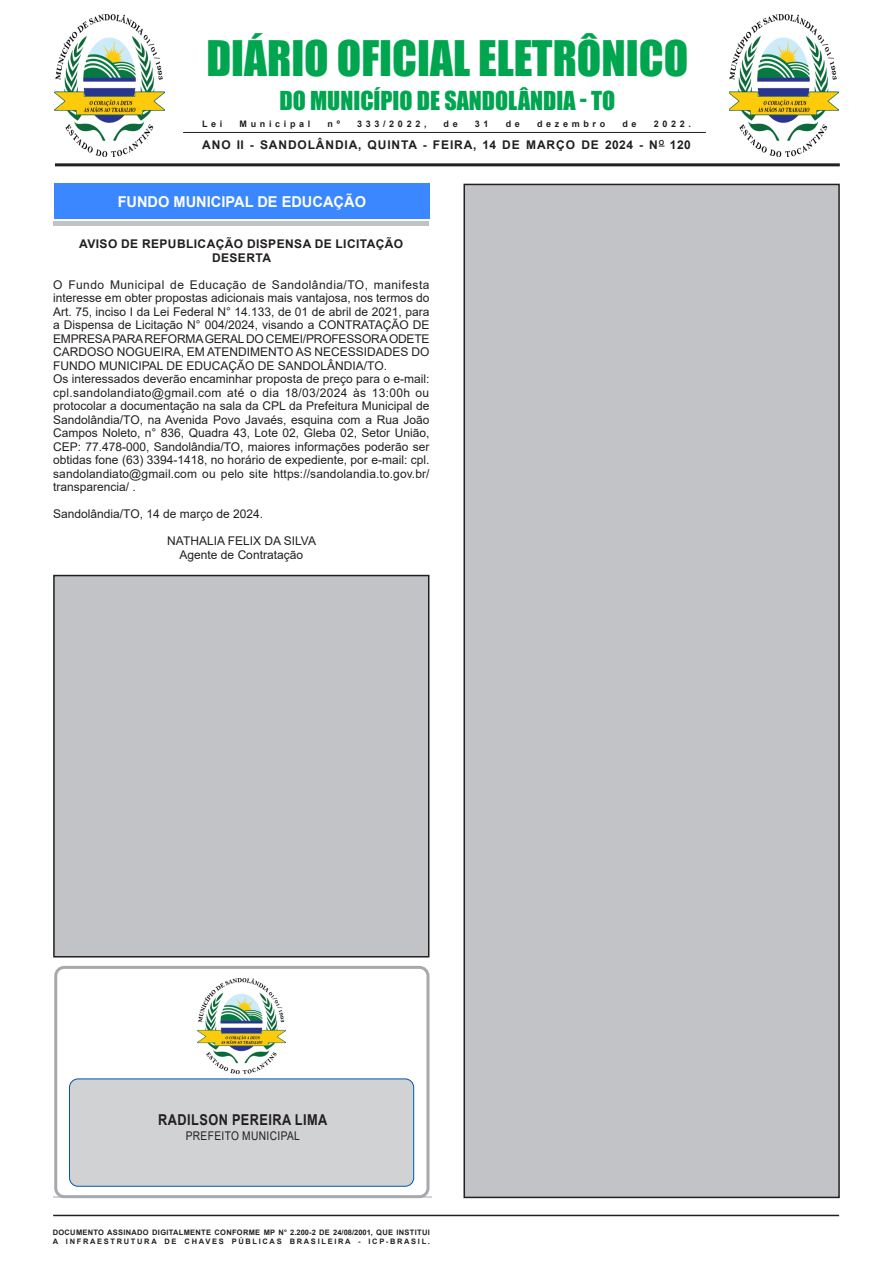
<style>
.page{position:relative;width:893px;height:1263px;background:#fff}
.page>*{position:absolute;margin:0;border:0;box-sizing:border-box;transform-origin:0 0}
.t1{font:45px "Impact";color:#00a54f}
.t2{font:24px "Impact";color:#00a54f}
.Chancela{font:700 15px "Arial";color:#fff}
.t3{font:700 15px "Arial";letter-spacing:.035em;color:#231f20;scale:.85 1}
.SEM_PARAGRAFO{font:12px/13.5px "Arial";color:#231f20;text-align:justify}
.TITULOS{font:700 12px "Arial";letter-spacing:.075em;color:#231f20}
.TITULOS-2{font:700 12px/13.5px "Arial";letter-spacing:.035em;color:#231f20;text-align:center}
.CARGO{font:12px "Arial";color:#231f20}
.SEM_PARAGRAFO-2{font:12px "Arial";letter-spacing:.035em;color:#231f20;scale:.85 1}
.NOME{font:700 9px "Arial";letter-spacing:.405em;color:#231f20}
.t4{font:700 7.5px "Arial";letter-spacing:.04em;color:#231f20}
.t5{font:700 7.5px "Arial";letter-spacing:.225em;color:#231f20}
</style>
<div class="page">
<hr style="left:53px;top:1215px;width:786px;height:1px;background:#231f20">
<hr style="left:55px;top:163px;width:785px;height:3px;background:#231f20">
<hr style="left:183px;top:132px;width:523px;height:1px;background:#231f20">
<div style="left:53px;top:189px;width:375px;height:37px;background:#c1c2c4"></div>
<div style="left:53px;top:186px;width:375px;height:35px;background:#fff"></div>
<div style="left:54px;top:184px;width:375px;height:35px;background:#3a87ff"></div>
<hr style="left:53px;top:1197px;width:379px;height:1px;background:#d1d2d4">
<div style="left:54px;top:966px;width:375px;height:232px;border:3px solid #a8a9ad;border-radius:9px"></div>
<div style="left:70px;top:1079px;width:344px;height:107px;background:#d1d2d4;border-radius:9px"></div>
<div style="left:69px;top:1079px;width:345px;height:107px;border:1px solid #0057a8;border-radius:9px"></div>
<img style="left:197px;top:979px;width:88px;height:95px">
<img style="left:730px;top:15px;width:108px;height:142px">
<img style="left:55px;top:15px;width:110px;height:142px">
<div style="left:54px;top:575px;width:375px;height:382px;background:#c2c3c6"></div>
<div style="left:53px;top:575px;width:376px;height:382px;border:2px solid #231f20"></div>
<div style="left:464px;top:184px;width:375px;height:1013px;background:#c2c3c6"></div>
<div style="left:463px;top:184px;width:377px;height:1014px;border:2px solid #231f20"></div>
<p class="t1" style="left:206px;top:23px;width:483px">DIÁRIO OFICIAL ELETRÔNICO</p>
<p class="t2" style="left:279px;top:82px;width:337px">DO MUNICÍPIO DE SANDOLÂNDIA - TO</p>
<p class="NOME" style="left:202px;top:117px;width:22px">Lei</p>
<p class="NOME" style="left:240px;top:117px;width:72px">Municipal</p>
<p class="NOME" style="left:328px;top:117px;width:14px">n º</p>
<p class="NOME" style="left:357px;top:117px;width:71px">333/2022,</p>
<p class="NOME" style="left:444px;top:117px;width:16px">d e</p>
<p class="NOME" style="left:475px;top:117px;width:15px">3 1</p>
<p class="NOME" style="left:506px;top:117px;width:16px">d e</p>
<p class="NOME" style="left:537px;top:117px;width:70px">dezembro</p>
<p class="NOME" style="left:622px;top:117px;width:16px">d e</p>
<p class="NOME" style="left:654px;top:117px;width:39px">2022.</p>
<p class="TITULOS" style="left:202px;top:137px;width:490px">ANO II - SANDOLÂNDIA, QUINTA - FEIRA, 14 DE MARÇO DE 2024 - N<sup>O</sup> 120</p>
<p class="Chancela" style="left:118px;top:191px;width:250px">FUNDO MUNICIPAL DE EDUCAÇÃO</p>
<p class="TITULOS-2" style="left:79px;top:237px;width:326px">AVISO DE REPUBLICAÇÃO DISPENSA DE LICITAÇÃO<br>DESERTA</p>
<p class="SEM_PARAGRAFO" style="left:53px;top:278px;width:378px">O Fundo Municipal de Educação de Sandolândia/TO, manifesta interesse em obter propostas adicionais mais vantajosa, nos termos do Art. 75, inciso I da Lei Federal N° 14.133, de 01 de abril de 2021, para a Dispensa de Licitação N° 004/2024, visando a CONTRATAÇÃO DE EMPRESA PARA REFORMA GERAL DO CEMEI/PROFESSORA ODETE CARDOSO NOGUEIRA, EM ATENDIMENTO AS NECESSIDADES DO FUNDO MUNICIPAL DE EDUCAÇÃO DE SANDOLÂNDIA/TO.</p>
<p class="SEM_PARAGRAFO" style="left:53px;top:372px;width:378px">Os interessados deverão encaminhar proposta de preço para o e-mail: cpl.sandolandiato@gmail.com até o dia 18/03/2024 às 13:00h ou protocolar a documentação na sala da CPL da Prefeitura Municipal de Sandolândia/TO, na Avenida Povo Javaés, esquina com a Rua João Campos Noleto, n° 836, Quadra 43, Lote 02, Gleba 02, Setor União, CEP: 77.478-000, Sandolândia/TO, maiores informações poderão ser obtidas fone (63) 3394-1418, no horário de expediente, por e-mail: cpl. sandolandiato@gmail.com ou pelo site https://sandolandia.to.gov.br/ transparencia/ .</p>
<p class="SEM_PARAGRAFO" style="left:53px;top:507px;width:211px">Sandolândia/TO, 14 de março de 2024.</p>
<p class="CARGO" style="left:167px;top:533px;width:150px">NATHALIA FELIX DA SILVA</p>
<p class="CARGO" style="left:180px;top:546px;width:125px">Agente de Contratação</p>
<p class="t3" style="left:158px;top:1109px;width:200px">RADILSON PEREIRA LIMA</p>
<p class="SEM_PARAGRAFO-2" style="left:186px;top:1127px;width:136px">PREFEITO MUNICIPAL</p>
<p class="t4" style="left:53px;top:1227px;width:379px">DOCUMENTO ASSINADO DIGITALMENTE CONFORME MP N° 2.200-2 DE 24/08/2001, QUE INSTITUI</p>
<p class="t5" style="left:53px;top:1236px;width:379px">A INFRAESTRUTURA DE CHAVES PÚBLICAS BRASILEIRA - ICP-BRASIL.</p>
</div>
